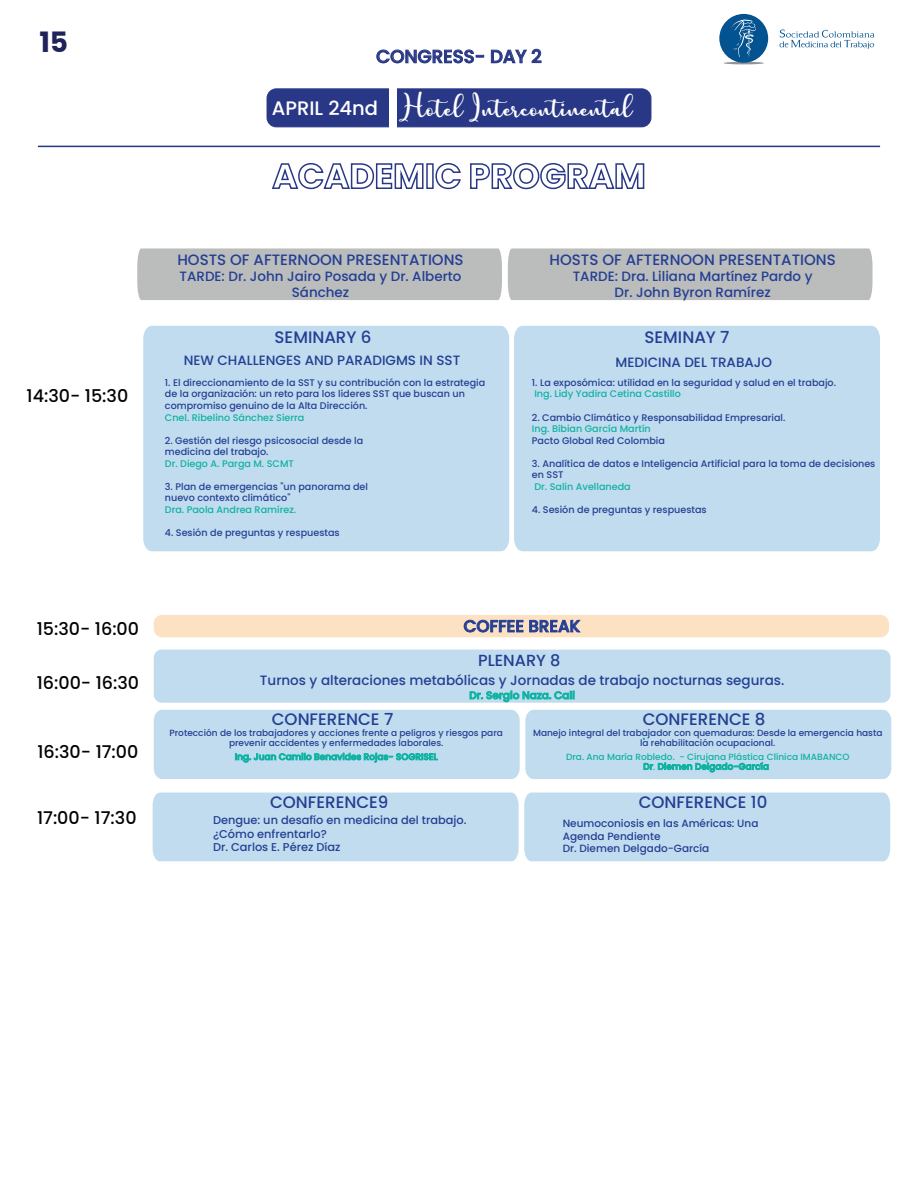
<style>
.page{position:relative;width:918px;height:1188px;background:#fff}
.page>*{position:absolute;margin:0;border:0;box-sizing:border-box;transform-origin:0 0}
.t1{font:700 28.05px "Poppins";color:#1f2359}
.t2{font:19.5px "charlotte";color:#fff}
.t3{font:500 19.5px "Poppins";color:#fff}
.t4{font:500 18.15px "Poppins";color:#293886}
.t5{font:500 17.55px "Poppins";color:#020004}
.t6{font:500 16.65px "Poppins";color:#233f94}
.t7{font:500 16.05px "Poppins";color:#233f94}
.t8{font:500 15px "Poppins";color:#233f94}
.t9{font:500 13.5px/16.2px "Poppins";color:#233f94;text-align:center}
.t10{font:500 11.4px/13.6px "Poppins";color:#233f94}
.t11{font:500 10.5px/12.6px "Poppins";color:#233f94}
.t12{font:500 10.5px "Poppins";color:#0eb2a3}
.t13{font:500 9.6px/11.6px "Poppins";color:#233f94}
.t14{font:500 9.6px "Poppins";color:#0eb2a3}
.t15{font:500 9px/10.5px "Poppins";color:#233f94;text-align:center}
.t16{font:500 9px "Poppins";color:#0eb2a3}
</style>
<div class="page">
<div style="left:143px;top:326px;width:366px;height:225px;background:#c1dcee"></div>
<div style="left:514px;top:326px;width:366px;height:225px;background:#c1dcee"></div>
<div style="left:154px;top:615px;width:735px;height:22px;background:#fce1c2;border-radius:9px"></div>
<svg style="left:464px;top:620px;width:59px;height:12px"></svg>
<svg style="left:529px;top:620px;width:52px;height:12px"></svg>
<div style="left:154px;top:650px;width:737px;height:53px;background:#c1dcee;border-radius:8px"></div>
<svg style="left:470px;top:691px;width:105px;height:11px"></svg>
<div style="left:153px;top:793px;width:737px;height:68px;background:#c1dcee"></div>
<div style="left:154px;top:710px;width:737px;height:69px;background:#c1dcee"></div>
<div style="left:137px;top:248px;width:365px;height:52px;background:#bbbcbc"></div>
<div style="left:508px;top:248px;width:365px;height:52px;background:#bbbcbc"></div>
<div style="left:267px;top:89px;width:384px;height:38px;background:#293886;border-radius:9px"></div>
<div style="left:267px;top:88px;width:384px;height:39px;border:1px solid #293886;border-radius:9px"></div>
<div style="left:389px;top:87px;width:8px;height:44px;background:#fff"></div>
<svg style="left:376px;top:49px;width:108px;height:15px"></svg>
<svg style="left:491px;top:49px;width:51px;height:15px"></svg>
<svg style="left:271px;top:163px;width:153px;height:27px"></svg>
<div style="left:426px;top:163px;width:8px;height:26px;border:2px solid #293886"></div>
<svg style="left:435px;top:163px;width:26px;height:27px"></svg>
<svg style="left:470px;top:162px;width:175px;height:28px"></svg>
<hr style="left:38px;top:146px;width:842px;height:1px;background:#293886">
<svg style="left:780px;top:30px;width:94px;height:19px"></svg>
<hr style="left:723px;top:62px;width:41px;height:2px;background:#939499;border-radius:50%">
<div style="left:719px;top:14px;width:49px;height:49px;background:#035390;border-radius:50%"></div>
<svg style="left:731px;top:19px;width:25px;height:38px"></svg>
<h1 class="t1" style="left:39px;top:26px;width:30px">15</h1>
<h3 class="t4" style="left:376px;top:46px;width:167px">CONGRESS- DAY 2</h3>
<h2 class="t3" style="left:272px;top:97px;width:108px">APRIL 24nd</h2>
<h2 class="t2" style="left:404px;top:98px;width:231px">Hotel Intercontinental</h2>
<h3 class="t5" style="left:27px;top:385px;width:103px">14:30- 15:30</h3>
<h3 class="t8" style="left:177px;top:251px;width:288px">HOSTS OF AFTERNOON PRESENTATIONS</h3>
<h3 class="t9" style="left:180px;top:268px;width:283px">TARDE: Dr. John Jairo Posada y Dr. Alberto<br>Sánchez</h3>
<h3 class="t6" style="left:275px;top:327px;width:98px">SEMINARY 6</h3>
<h3 class="t9" style="left:184px;top:352px;width:278px">NEW CHALLENGES AND PARADIGMS IN SST</h3>
<p class="t13" style="left:165px;top:377px;width:322px">1. El direccionamiento de la SST y su contribución con la estrategia de la organización: un reto para los lideres SST que buscan un compromiso genuino de la Alta Dirección.</p>
<p class="t14" style="left:165px;top:412px;width:141px">Cnel. Ribelino Sánchez Sierra</p>
<p class="t13" style="left:165px;top:434px;width:200px">2. Gestión del riesgo psicosocial desde la medicina del trabajo.</p>
<p class="t14" style="left:165px;top:458px;width:130px">Dr. Diego A. Parga M. SCMT</p>
<p class="t13" style="left:165px;top:481px;width:205px">3. Plan de emergencias "un panorama del nuevo contexto climático"</p>
<p class="t14" style="left:165px;top:504px;width:133px">Dra. Paola Andrea Ramírez.</p>
<p class="t13" style="left:165px;top:527px;width:176px">4. Sesión de preguntas y respuestas</p>
<h3 class="t8" style="left:550px;top:251px;width:288px">HOSTS OF AFTERNOON PRESENTATIONS</h3>
<h3 class="t9" style="left:573px;top:268px;width:241px">TARDE: Dra. Liliana Martínez Pardo y<br>Dr. John Byron Ramírez</h3>
<h3 class="t6" style="left:645px;top:327px;width:87px">SEMINAY 7</h3>
<h3 class="t9" style="left:616px;top:354px;width:158px">MEDICINA DEL TRABAJO</h3>
<p class="t13" style="left:532px;top:377px;width:306px">1. La exposómica: utilidad en la seguridad y salud en el trabajo.</p>
<p class="t14" style="left:534px;top:389px;width:148px">Ing. Lidy Yadira Cetina Castillo</p>
<p class="t13" style="left:532px;top:411px;width:255px">2. Cambio Climático y Responsabilidad Empresarial.</p>
<p class="t14" style="left:532px;top:423px;width:120px">Ing. Bibian García Martín</p>
<p class="t13" style="left:532px;top:434px;width:135px">Pacto Global Red Colombia</p>
<p class="t13" style="left:532px;top:457px;width:345px">3. Analítica de datos e Inteligencia Artificial para la toma de decisiones en SST</p>
<p class="t14" style="left:534px;top:481px;width:98px">Dr. Salin Avellaneda</p>
<p class="t13" style="left:532px;top:504px;width:176px">4. Sesión de preguntas y respuestas</p>
<h3 class="t5" style="left:37px;top:619px;width:104px">15:30- 16:00</h3>
<h3 class="t5" style="left:37px;top:673px;width:104px">16:00- 16:30</h3>
<h3 class="t5" style="left:37px;top:742px;width:102px">16:30- 17:00</h3>
<h3 class="t5" style="left:37px;top:808px;width:101px">17:00- 17:30</h3>
<h3 class="t6" style="left:464px;top:616px;width:118px">COFFEE BREAK</h3>
<h3 class="t7" style="left:478px;top:652px;width:84px">PLENARY 8</h3>
<h3 class="t9" style="left:260px;top:673px;width:526px">Turnos y alteraciones metabólicas y Jornadas de trabajo nocturnas seguras.</h3>
<p class="t12" style="left:469px;top:689px;width:107px">Dr. Sergio Naza. Cali</p>
<h3 class="t6" style="left:272px;top:710px;width:123px">CONFERENCE 7</h3>
<p class="t15" style="left:169px;top:728px;width:335px">Protección de los trabajadores y acciones frente a peligros y riesgos para prevenir accidentes y enfermedades laborales.</p>
<h3 class="t6" style="left:643px;top:710px;width:124px">CONFERENCE 8</h3>
<p class="t15" style="left:533px;top:728px;width:351px">Manejo integral del trabajador con quemaduras: Desde la emergencia hasta la rehabilitación ocupacional.</p>
<p class="t16" style="left:566px;top:752px;width:285px">Dra. Ana María Robledo. - Cirujana Plástica Clínica IMABANCO</p>
<p class="t16" style="left:643px;top:761px;width:127px">Dr. Diemen Delgado-García</p>
<h3 class="t6" style="left:270px;top:793px;width:120px">CONFERENCE9</h3>
<p class="t10" style="left:213px;top:813px;width:255px">Dengue: un desafío en medicina del trabajo. ¿Cómo enfrentarlo?<br>Dr. Carlos E. Pérez Díaz</p>
<h3 class="t6" style="left:639px;top:793px;width:130px">CONFERENCE 10</h3>
<p class="t11" style="left:563px;top:817px;width:197px">Neumoconiosis en las Américas: Una<br>Agenda Pendiente<br>Dr. Diemen Delgado-García</p>
</div>
